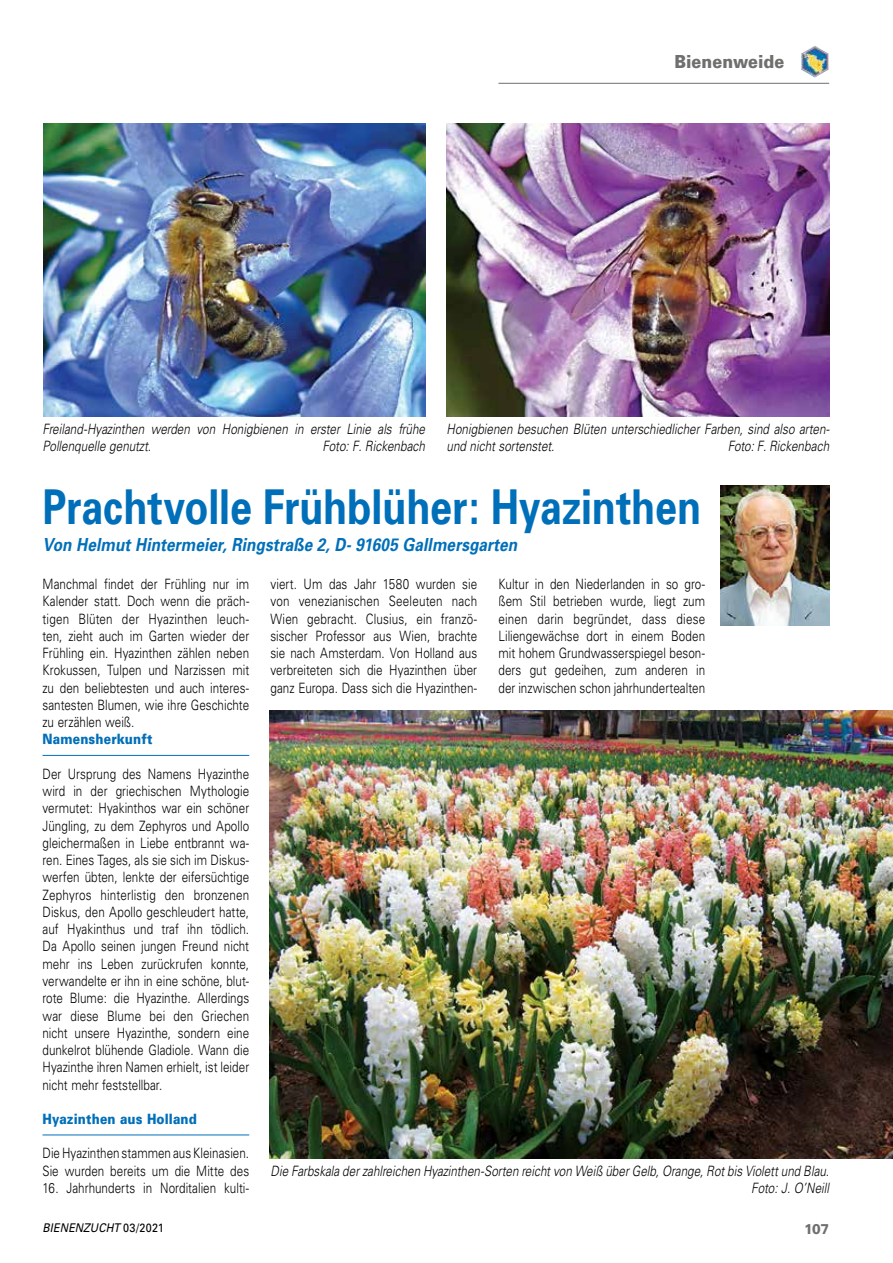
<style>
.page{position:relative;width:893px;height:1263px;background:#fff}
.page>*{position:absolute;margin:0;border:0;box-sizing:border-box;transform-origin:0 0}
.t1{font:700 48px "Univers";letter-spacing:-.005em;color:#006fb9;scale:.82 1}
.t2{font:italic 700 18px "Univers";letter-spacing:.01em;color:#006fb9;scale:.85 1}
.t3{font:900 18px "Univers";color:#6f6f6e;scale:.9 1}
.t4{font:300 14.25px/17.2px "Univers";color:#000;text-align:justify;scale:.82 1}
.t5{font:italic 300 14.25px/17.2px "Univers";letter-spacing:.005em;color:#000;scale:.82 1}
.t6{font:900 14.25px "Univers";letter-spacing:.015em;color:#006fb9;scale:.85 1}
.t7{font:900 14.25px "Univers";color:#6f6f6e;scale:.9 1}
.t8{font:italic 12px "Univers";letter-spacing:.005em;color:#000;scale:.9 1}
.s1{font-style:normal}
</style>
<div class="page">
<hr style="left:498px;top:83px;width:331px;height:1px;background:#6f6f6e">
<img style="left:801px;top:46px;width:28px;height:32px">
<hr style="left:43px;top:755px;width:206px;height:1px;background:#006fb9">
<hr style="left:43px;top:1134px;width:206px;height:1px;background:#006fb9">
<img style="left:270px;top:710px;width:623px;height:449px">
<img style="left:721px;top:485px;width:108px;height:141px">
<img style="left:447px;top:123px;width:382px;height:294px">
<img style="left:43px;top:124px;width:382px;height:293px">
<p class="t3" style="left:674px;top:50px;width:124px">Bienenweide</p>
<p class="t5" style="left:42px;top:420px;width:468px">Freiland-Hyazinthen werden von Honigbienen in erster Linie als frühe<br>Pollenquelle genutzt.</p>
<p class="t5" style="left:322px;top:437px;width:127px">Foto: F. Rickenbach</p>
<p class="t5" style="left:446px;top:420px;width:469px">Honigbienen besuchen Blüten unterschiedlicher Farben, sind also arten&shy;und nicht sortenstet.</p>
<p class="t5" style="left:728px;top:437px;width:125px">Foto: F. Rickenbach</p>
<h1 class="t1" style="left:43px;top:478px;width:805px">Prachtvolle Frühblüher: Hyazinthen</h1>
<p class="t2" style="left:43px;top:534px;width:560px">Von Helmut Hintermeier, Ringstraße 2, D- 91605 Gallmersgarten</p>
<p class="t4" style="left:43px;top:575px;width:254px">Manchmal findet der Frühling nur im Kalender statt. Doch wenn die präch&shy;tigen Blüten der Hyazinthen leuch&shy;ten, zieht auch im Garten wieder der Frühling ein. Hyazinthen zählen neben Krokussen, Tulpen und Narzissen mit zu den beliebtesten und auch interes&shy;santesten Blumen, wie ihre Geschichte zu erzählen weiß.</p>
<p class="t6" style="left:43px;top:730px;width:131px">Namensherkunft</p>
<p class="t4" style="left:43px;top:765px;width:254px">Der Ursprung des Namens Hyazinthe wird in der griechischen Mythologie vermutet: Hyakinthos war ein schöner Jüngling, zu dem Zephyros und Apollo gleichermaßen in Liebe entbrannt wa&shy;ren. Eines Tages, als sie sich im Diskus&shy;werfen übten, lenkte der eifersüchtige Zephyros hinterlistig den bronzenen Diskus, den Apollo geschleudert hatte, auf Hyakinthus und traf ihn tödlich.<br>Da Apollo seinen jungen Freund nicht mehr ins Leben zurückrufen konnte, verwandelte er ihn in eine schöne, blut&shy;rote Blume: die Hyazinthe. Allerdings war diese Blume bei den Griechen nicht unsere Hyazinthe, sondern eine dunkelrot blühende Gladiole. Wann die Hyazinthe ihren Namen erhielt, ist leider nicht mehr feststellbar.</p>
<p class="t6" style="left:43px;top:1110px;width:183px">Hyazinthen aus Holland</p>
<p class="t4" style="left:43px;top:1145px;width:254px">Die Hyazinthen stammen aus Kleinasien.<br>Sie wurden bereits um die Mitte des</p>
<p class="t4" style="left:43px;top:1179px;width:254px">16. Jahrhunderts in Norditalien kulti-</p>
<p class="t4" style="left:270px;top:575px;width:254px">viert. Um das Jahr 1580 wurden sie von venezianischen Seeleuten nach Wien gebracht. Clusius, ein franzö&shy;sischer Professor aus Wien, brachte sie nach Amsterdam. Von Holland aus verbreiteten sich die Hyazinthen über ganz Europa. Dass sich die Hyazinthen-</p>
<p class="t4" style="left:498px;top:575px;width:254px">Kultur in den Niederlanden in so gro&shy;ßem Stil betrieben wurde, liegt zum einen darin begründet, dass diese Liliengewächse dort in einem Boden mit hohem Grundwasserspiegel beson&shy;ders gut gedeihen, zum anderen in der inzwischen schon jahrhundertealten</p>
<p class="t5" style="left:270px;top:1162px;width:683px;text-align:right">Die Farbskala der zahlreichen Hyazinthen-Sorten reicht von Weiß über Gelb, Orange, Rot bis Violett und Blau.<br>Foto: J. O’Neill</p>
<p class="t8" style="left:43px;top:1221px;width:136px">BIENENZUCHT <span class="s1">03/2021</span></p>
<p class="t7" style="left:804px;top:1220px;width:29px">107</p>
</div>
